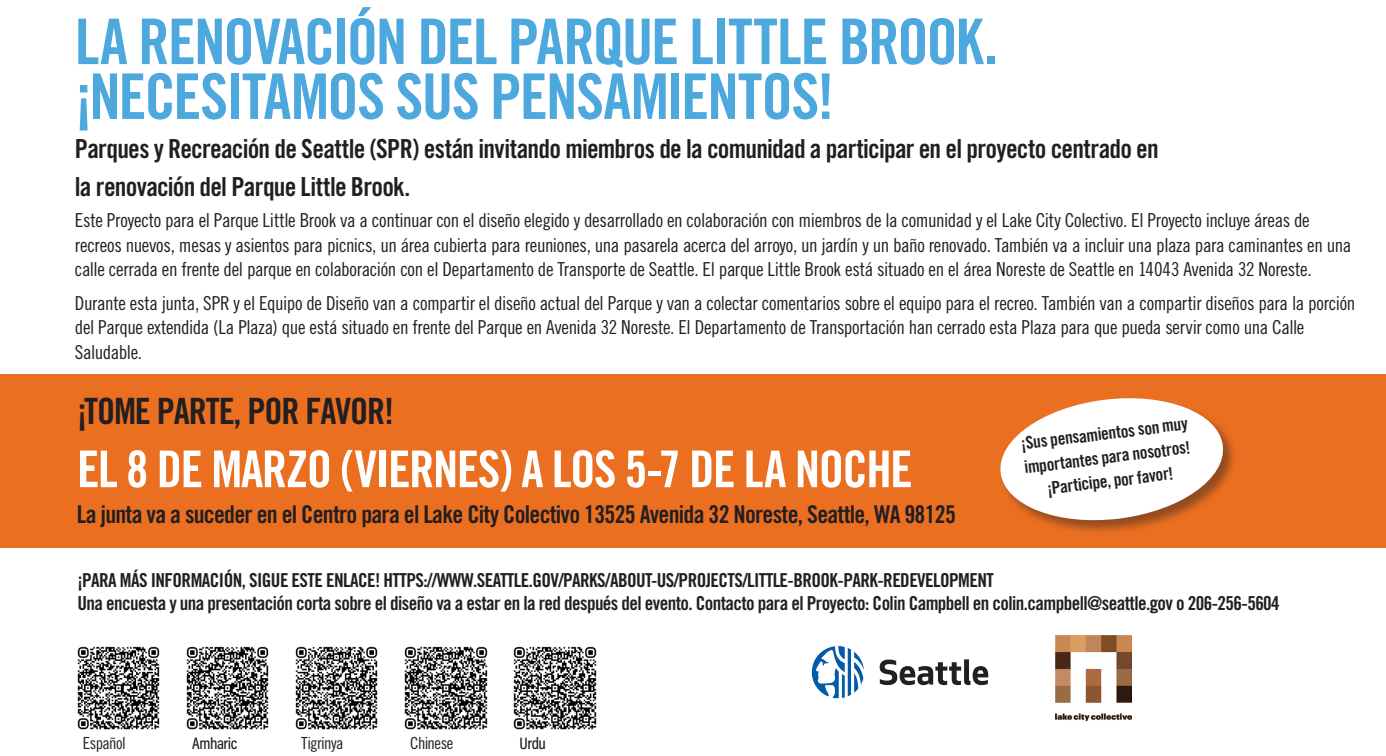
<style>
.page{position:relative;width:1386px;height:756px;background:#fff}
.page>*{position:absolute;margin:0;border:0;box-sizing:border-box;transform-origin:0 0}
.t1{font:63px/54.8px "Trade Gothic LT Std Bd Cn 20";letter-spacing:-.03em;color:#4da8dd}
.t2{font:50.75px "Trade Gothic LT Std Bd Cn 20";letter-spacing:-.03em;color:#fff}
.t3{font:36.23px "Trade Gothic LT Std Bd Cn 20";letter-spacing:-.03em;color:#231f20}
.t4{font:26.25px "Trade Gothic LT Std Bd Cn 20";letter-spacing:-.03em;color:#231f20}
.t5{font:24.5px "Trade Gothic LT Std Bd Cn 20";letter-spacing:-.03em;color:#231f20}
.t6{font:19.25px/24.5px "Trade Gothic LT Std Cn 18";letter-spacing:-.02em;color:#231f20}
.copy{font:19.25px "Trade Gothic LT Std Bd Cn 20";letter-spacing:-.03em;color:#231f20}
.t7{font:17.5px/23.8px "Trade Gothic LT Std Bd Cn 20";color:#231f20;text-align:center}
.contact_info{font:16.62px "Trade Gothic LT Std Cn 18";letter-spacing:-.03em;color:#231f20}
.contact_info-2{font:500 16.62px "Acumin Pro Cond";letter-spacing:-.025em;color:#231f20}
</style>
<div class="page">
<div style="left:0;top:374px;width:1386px;height:174px;background:#eb6f21"></div>
<img style="left:77px;top:646px;width:83px;height:84px">
<img style="left:186px;top:646px;width:83px;height:84px">
<img style="left:295px;top:646px;width:83px;height:84px">
<img style="left:404px;top:646px;width:84px;height:84px">
<img style="left:513px;top:646px;width:84px;height:84px">
<div style="left:999px;top:397px;width:239px;height:138px;background:#231f20;opacity:.45"></div>
<svg style="left:999px;top:397px;width:228px;height:129px"></svg>
<svg style="left:880px;top:659px;width:108px;height:26px"></svg>
<svg style="left:811px;top:646px;width:54px;height:53px"></svg>
<img style="left:1056px;top:636px;width:76px;height:84px">
<p class="t1" style="left:75px;top:14px;width:924px">LA RENOVACIÓN DEL PARQUE LITTLE BROOK. ¡NECESITAMOS SUS PENSAMIENTOS!</p>
<p class="t4" style="left:75px;top:133px;width:1085px">Parques y Recreación de Seattle (SPR) están invitando miembros de la comunidad a participar en el proyecto centrado en</p>
<p class="t4" style="left:75px;top:171px;width:337px">la renovación del Parque Little Brook.</p>
<p class="t6" style="left:75px;top:208px;width:1278px">Este Proyecto para el Parque Little Brook va a continuar con el diseño elegido y desarrollado en colaboración con miembros de la comunidad y el Lake City Colectivo. El Proyecto incluye áreas de recreos nuevos, mesas y asientos para picnics, un área cubierta para reuniones, una pasarela acerca del arroyo, un jardín y un baño renovado. También va a incluir una plaza para caminantes en una calle cerrada en frente del parque en colaboración con el Departamento de Transporte de Seattle. El parque Little Brook está situado en el área Noreste de Seattle en 14043 Avenida 32 Noreste.</p>
<p class="t6" style="left:75px;top:290px;width:1282px">Durante esta junta, SPR y el Equipo de Diseño van a compartir el diseño actual del Parque y van a colectar comentarios sobre el equipo para el recreo. También van a compartir diseños para la porción del Parque extendida (La Plaza) que está situado en frente del Parque en Avenida 32 Noreste. El Departamento de Transportación han cerrado esta Plaza para que pueda servir como una Calle<br>Saludable.</p>
<p class="t3" style="left:77px;top:389px;width:319px">¡TOME PARTE, POR FAVOR!</p>
<p class="t2" style="left:77px;top:438px;width:837px">EL 8 DE MARZO (VIERNES) A LOS 5-7 DE LA NOCHE</p>
<p class="t5" style="left:77px;top:499px;width:880px">La junta va a suceder en el Centro para el Lake City Colectivo 13525 Avenida 32 Noreste, Seattle, WA 98125</p>
<p class="t7" style="left:1020px;top:432px;width:169px;rotate:-7deg">¡Sus pensamientos son muy importantes para nosotros! ¡Participe, por favor!</p>
<p class="copy" style="left:77px;top:568px;width:918px">¡PARA MÁS INFORMACIÓN, SIGUE ESTE ENLACE! HTTPS://WWW.SEATTLE.GOV/PARKS/ABOUT-US/PROJECTS/LITTLE-BROOK-PARK-REDEVELOPMENT</p>
<p class="copy" style="left:77px;top:591px;width:1204px">Una encuesta y una presentación corta sobre el diseño va a estar en la red después del evento. Contacto para el Proyecto: Colin Campbell en colin.campbell@seattle.gov o 206-256-5604</p>
<p class="contact_info" style="left:83px;top:733px;width:44px">Español</p>
<p class="contact_info-2" style="left:192px;top:733px;width:47px">Amharic</p>
<p class="contact_info" style="left:301px;top:733px;width:44px">Tigrinya</p>
<p class="contact_info" style="left:410px;top:733px;width:44px">Chinese</p>
<p class="contact_info-2" style="left:519px;top:733px;width:28px">Urdu</p>
</div>
